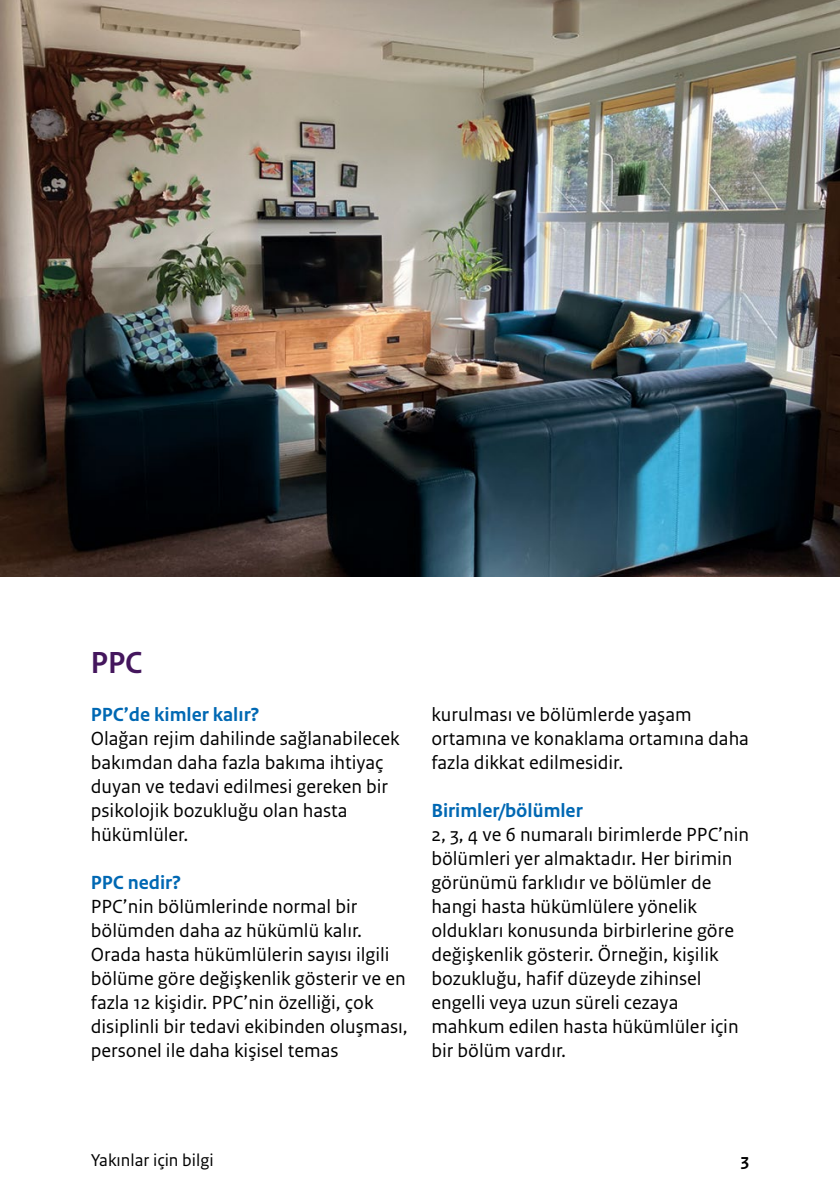
<style>
.page{position:relative;width:840px;height:1191px;background:#fff}
.page>*{position:absolute;margin:0;border:0;box-sizing:border-box;transform-origin:0 0}
.H2_Kop_2_kolommen{font:700 32px "Rijksoverheid Sans Heading";color:#44165d}
.P_Broodtekst_sans{font:20px/24px "Rijksoverheid Sans Text";color:#000}
.H4_Alineakop{font:700 20px "Rijksoverheid Sans Text";color:#0068b3}
.H3_Alineakop{font:700 20px "Rijksoverheid Sans Text";color:#0068b3}
.t1{font:18px "Rijksoverheid Sans Text";color:#000}
.t2{font:700 18px "Rijksoverheid Sans Text";color:#000}
</style>
<div class="page">
<img style="left:0;top:0;width:839px;height:577px">
<h2 class="H2_Kop_2_kolommen" style="left:91px;top:644px;width:52px">PPC</h2>
<h3 class="H3_Alineakop" style="left:91px;top:703px;width:170px">PPC’de kimler kalır?</h3>
<p class="P_Broodtekst_sans" style="left:91px;top:727px;width:310px">Olağan rejim dahilinde sağlanabilecek bakımdan daha fazla bakıma ihtiyaç duyan ve tedavi edilmesi gereken bir psikolojik bozukluğu olan hasta hükümlüler.</p>
<h4 class="H4_Alineakop" style="left:91px;top:871px;width:92px">PPC nedir?</h4>
<p class="P_Broodtekst_sans" style="left:91px;top:895px;width:318px">PPC’nin bölümlerinde normal bir bölümden daha az hükümlü kalır.<br>Orada hasta hükümlülerin sayısı ilgili bölüme göre değişkenlik gösterir ve en fazla 12 kişidir. PPC’nin özelliği, çok disiplinli bir tedavi ekibinden oluşması, personel ile daha kişisel temas</p>
<p class="P_Broodtekst_sans" style="left:431px;top:703px;width:319px">kurulması ve bölümlerde yaşam ortamına ve konaklama ortamına daha fazla dikkat edilmesidir.</p>
<h4 class="H4_Alineakop" style="left:431px;top:799px;width:153px">Birimler/bölümler</h4>
<p class="P_Broodtekst_sans" style="left:431px;top:823px;width:319px">2, 3, 4 ve 6 numaralı birimlerde PPC’nin bölümleri yer almaktadır. Her birimin görünümü farklıdır ve bölümler de hangi hasta hükümlülere yönelik oldukları konusunda birbirlerine göre değişkenlik gösterir. Örneğin, kişilik bozukluğu, hafif düzeyde zihinsel engelli veya uzun süreli cezaya mahkum edilen hasta hükümlüler için bir bölüm vardır.</p>
<p class="t1" style="left:91px;top:1149px;width:124px">Yakınlar için bilgi</p>
<p class="t2" style="left:740px;top:1149px;width:10px">3</p>
</div>
